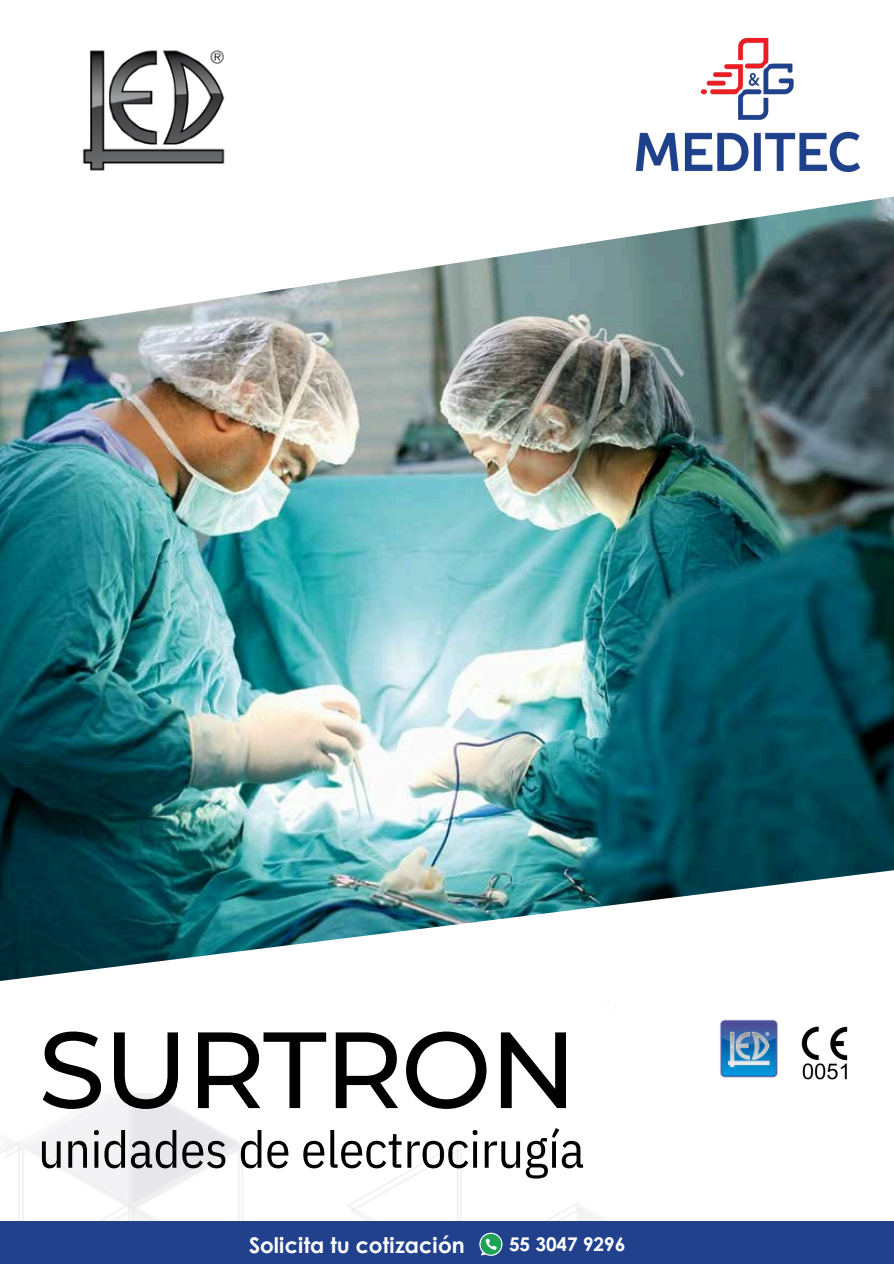
<style>
.page{position:relative;width:894px;height:1264px;background:#fff}
.page>*{position:absolute;margin:0;border:0;box-sizing:border-box;transform-origin:0 0}
.t1{font:500 108px "Montserrat";letter-spacing:-.02em;color:#000}
.t2{font:51px "IBM Plex Sans Cond";color:#000}
.t3{font:700 21.6px "Century Gothic";color:#fff}
.t4{font:700 18.9px "Century Gothic";color:#fff}
</style>
<div class="page">
<img style="left:0;top:197px;width:893px;height:784px">
<img style="left:82px;top:50px;width:143px;height:121px">
<img style="left:720px;top:1019px;width:58px;height:59px">
<img style="left:801px;top:1026px;width:47px;height:54px">
<img style="left:635px;top:38px;width:226px;height:134px">
<div style="left:0;top:1221px;width:893px;height:42px;background:#22418d"></div>
<svg style="left:479px;top:1232px;width:23px;height:23px"></svg>
<p class="t1" style="left:38px;top:1003px;width:540px">SURTRON</p>
<p class="t2" style="left:38px;top:1115px;width:547px">unidades de electrocirugía</p>
<p class="t3" style="left:249px;top:1228px;width:217px">Solicita tu cotización</p>
<p class="t4" style="left:509px;top:1230px;width:118px">55 3047 9296</p>
</div>
